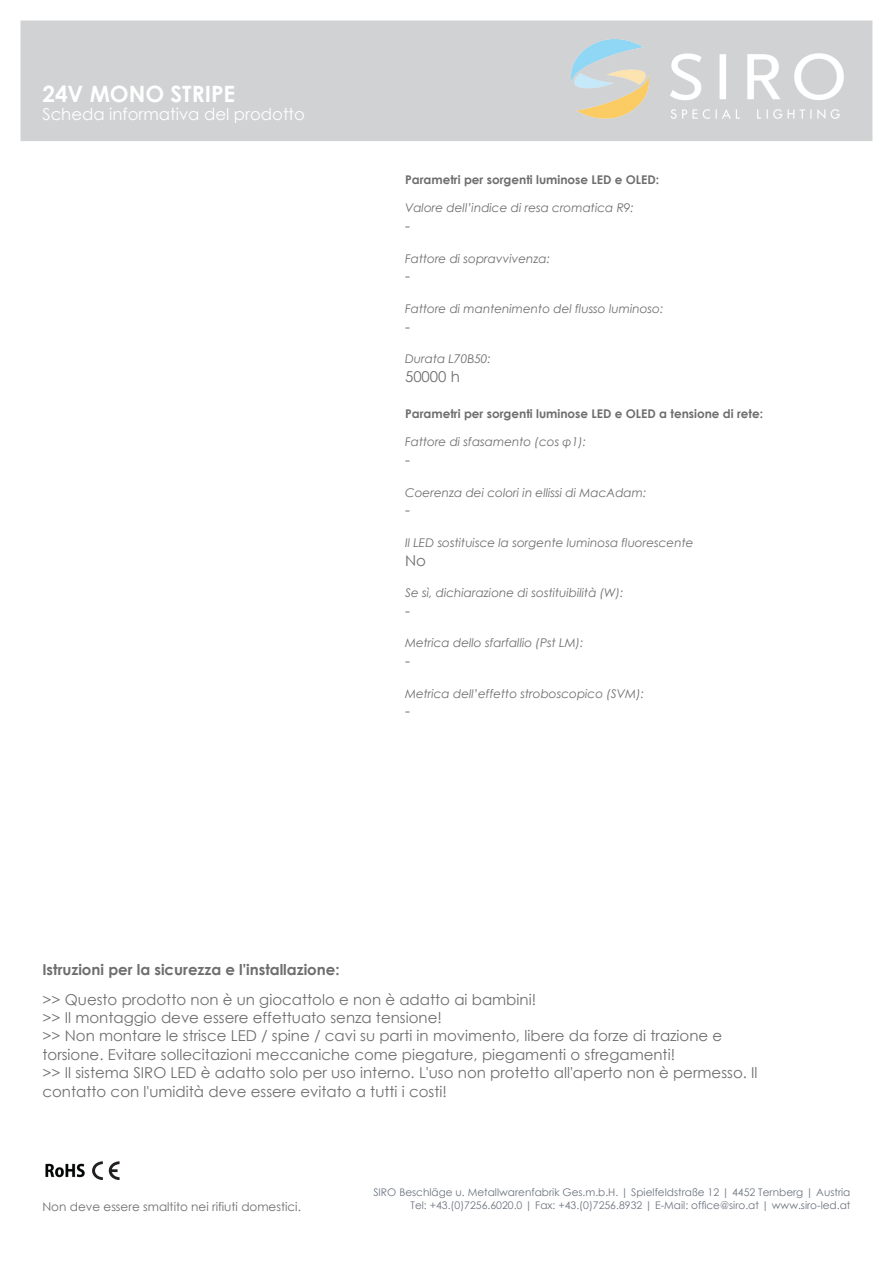
<style>
.page{position:relative;width:893px;height:1263px;background:#fff}
.page>*{position:absolute;margin:0;border:0;box-sizing:border-box;transform-origin:0 0}
.t1{font:700 22.5px "Century Gothic";color:#fff}
.t2{font:16.5px "Century Gothic";color:#fff}
.t3{font:15px/18.5px "Century Gothic";color:#6e6e6e}
.t4{font:700 15px "Century Gothic";color:#6e6e6e}
.t5{font:italic 12px "Century Gothic";color:#6e6e6e}
.t6{font:700 12px "Century Gothic";color:#6e6e6e}
.t7{font:12px "Century Gothic";color:#6e6e6e}
.t8{font:10.5px/12.6px "Century Gothic";color:#6d747f;text-align:right}
</style>
<div class="page">
<div style="left:21px;top:21px;width:851px;height:120px;background:#d1d2d4"></div>
<img style="left:571px;top:40px;width:272px;height:78px">
<img style="left:45px;top:1163px;width:40px;height:15px">
<svg style="left:92px;top:1161px;width:27px;height:19px"></svg>
<h1 class="t1" style="left:42px;top:80px;width:194px">24V MONO STRIPE</h1>
<p class="t2" style="left:42px;top:104px;width:264px">Scheda informativa del prodotto</p>
<p class="t6" style="left:405px;top:172px;width:256px">Parametri per sorgenti luminose LED e OLED:</p>
<p class="t5" style="left:405px;top:201px;width:230px">Valore dell’indice di resa cromatica R9:</p>
<p class="t3" style="left:405px;top:216px;width:6px">-</p>
<p class="t5" style="left:405px;top:251px;width:147px">Fattore di sopravvivenza:</p>
<p class="t3" style="left:405px;top:266px;width:6px">-</p>
<p class="t5" style="left:405px;top:301px;width:260px">Fattore di mantenimento del flusso luminoso:</p>
<p class="t3" style="left:405px;top:317px;width:6px">-</p>
<p class="t5" style="left:405px;top:351px;width:87px">Durata L70B50:</p>
<p class="t3" style="left:405px;top:367px;width:56px">50000 h</p>
<p class="t6" style="left:405px;top:406px;width:360px">Parametri per sorgenti luminose LED e OLED a tensione di rete:</p>
<p class="t5" style="left:405px;top:435px;width:183px">Fattore di sfasamento (cos φ1):</p>
<p class="t3" style="left:405px;top:450px;width:6px">-</p>
<p class="t5" style="left:405px;top:485px;width:243px">Coerenza dei colori in ellissi di MacAdam:</p>
<p class="t3" style="left:405px;top:500px;width:6px">-</p>
<p class="t5" style="left:405px;top:535px;width:290px">Il LED sostituisce la sorgente luminosa fluorescente</p>
<p class="t3" style="left:405px;top:551px;width:22px">No</p>
<p class="t5" style="left:405px;top:585px;width:220px">Se sì, dichiarazione di sostituibilità (W):</p>
<p class="t3" style="left:405px;top:601px;width:6px">-</p>
<p class="t5" style="left:405px;top:636px;width:180px">Metrica dello sfarfallio (Pst LM):</p>
<p class="t3" style="left:405px;top:651px;width:6px">-</p>
<p class="t5" style="left:405px;top:686px;width:241px">Metrica dell’effetto stroboscopico (SVM):</p>
<p class="t3" style="left:405px;top:701px;width:6px">-</p>
<p class="t4" style="left:42px;top:960px;width:299px">Istruzioni per la sicurezza e l'installazione:</p>
<p class="t3" style="left:42px;top:990px;width:717px">&gt;&gt; Questo prodotto non è un giocattolo e non è adatto ai bambini!<br>&gt;&gt; Il montaggio deve essere effettuato senza tensione!<br>&gt;&gt; Non montare le strisce LED / spine / cavi su parti in movimento, libere da forze di trazione e torsione. Evitare sollecitazioni meccaniche come piegature, piegamenti o sfregamenti!<br>&gt;&gt; Il sistema SIRO LED è adatto solo per uso interno. L'uso non protetto all'aperto non è permesso. Il contatto con l'umidità deve essere evitato a tutti i costi!</p>
<p class="t7" style="left:42px;top:1199px;width:260px">Non deve essere smaltito nei rifiuti domestici.</p>
<p class="t8" style="left:373px;top:1186px;width:479px">SIRO Beschläge u. Metallwarenfabrik Ges.m.b.H. | Spielfeldstraße 12 | 4452 Ternberg | Austria<br>Tel: +43.(0)7256.6020.0 | Fax: +43.(0)7256.8932 | E-Mail: office@siro.at | www.siro-led.at</p>
</div>
